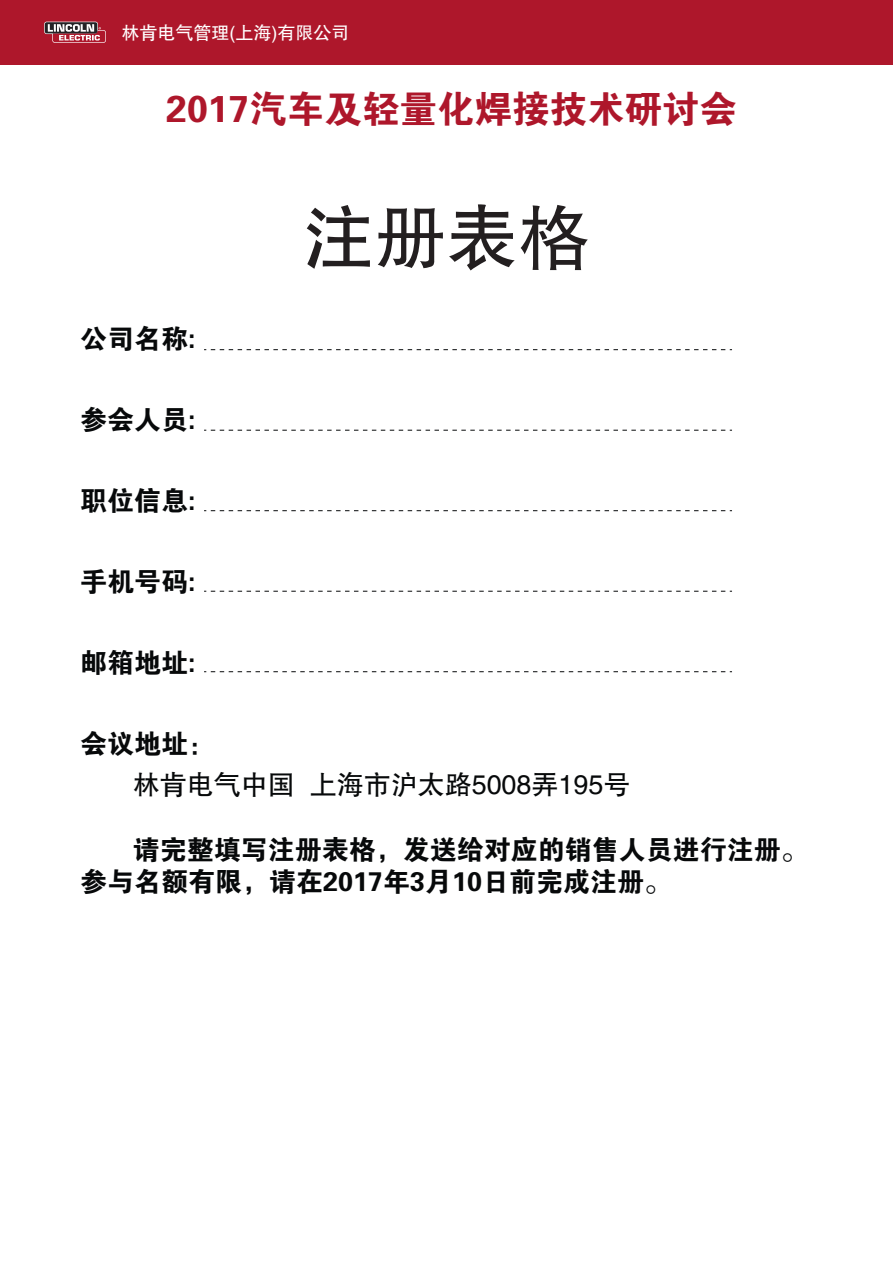
<style>
.page{position:relative;width:893px;height:1263px;background:#fff}
.page>*{position:absolute;margin:0;border:0;box-sizing:border-box;transform-origin:0 0}
.t1{font:72px "FZHTJW GB1 0";color:#231f20}
.t2{font:37.5px "FZDHTJW GB1 0";color:#ae172b}
.t3{font:27px/32.4px "FZDHTJW GB1 0";color:#07090a}
.t4{font:27px "FZHTJW GB1 0";color:#07090a}
.t5{font:18px "FZHTJW GB1 0";color:#fff}
</style>
<div class="page">
<div style="left:0;top:0;width:893px;height:65px;background:#ae172b"></div>
<svg style="left:44px;top:22px;width:62px;height:21px"></svg>
<svg style="left:204px;top:349px;width:528px;height:1px"></svg>
<svg style="left:204px;top:430px;width:528px;height:1px"></svg>
<svg style="left:204px;top:510px;width:528px;height:1px"></svg>
<svg style="left:204px;top:591px;width:528px;height:1px"></svg>
<svg style="left:204px;top:671px;width:528px;height:1px"></svg>
<p class="t5" style="left:122px;top:23px;width:229px">林肯电气管理(上海)有限公司</p>
<h2 class="t2" style="left:166px;top:88px;width:572px">2017汽车及轻量化焊接技术研讨会</h2>
<p class="t3" style="left:80px;top:323px;width:117px">公司名称:</p>
<p class="t3" style="left:80px;top:404px;width:117px">参会人员:</p>
<p class="t3" style="left:80px;top:485px;width:117px">职位信息:</p>
<p class="t3" style="left:80px;top:566px;width:117px">手机号码:</p>
<p class="t3" style="left:80px;top:647px;width:117px">邮箱地址:</p>
<h1 class="t1" style="left:302px;top:198px;width:289px">注册表格</h1>
<p class="t3" style="left:80px;top:728px;width:137px">会议地址：</p>
<p class="t4" style="left:133px;top:770px;width:499px">林肯电气中国 上海市沪太路5008弄195号</p>
<p class="t3" style="left:80px;top:834px;width:729px;text-indent:52px">请完整填写注册表格，发送给对应的销售人员进行注册。参与名额有限，请在2017年3月10日前完成注册。</p>
</div>
